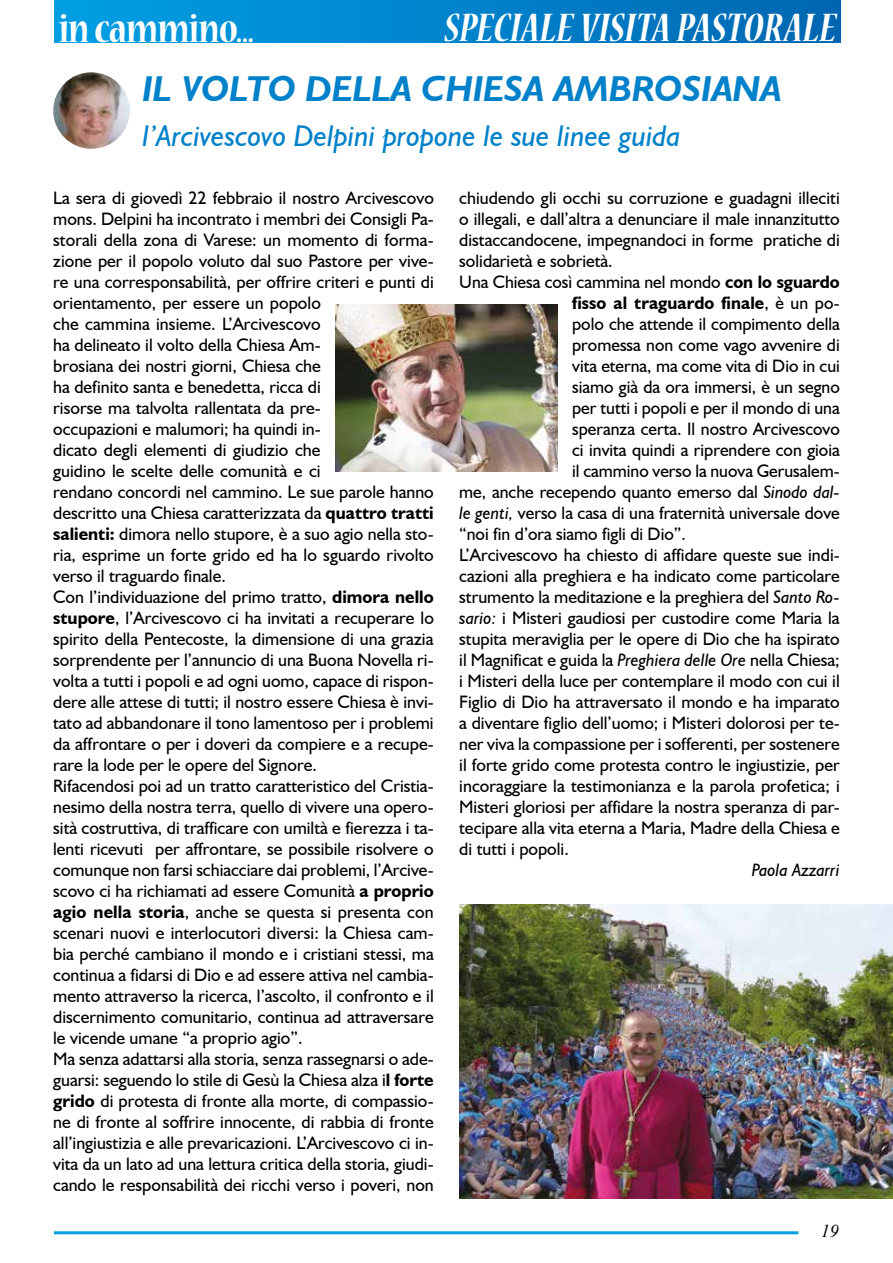
<style>
.page{position:relative;width:893px;height:1263px;background:#fff}
.page>*{position:absolute;margin:0;border:0;box-sizing:border-box;transform-origin:0 0}
.t1{font:italic 700 condensed 45px "Nueva Std";letter-spacing:.005em;color:#fff}
.t2{font:700 condensed 45px "Nueva Std";letter-spacing:-.02em;color:#fff}
.t3{font:italic 700 36px "Humanist 521 BT";color:#0081c9}
.t4{font:italic 30px "Humanist 521 BT";color:#0081c9}
.t5{font:18px/21px "Humanist 521 BT";color:#000}
.t6{font:700 18px "Humanist 521 BT";letter-spacing:.005em;color:#000}
.t7{font:italic 18px "Humanist 521 BT";color:#000}
.t8{font:italic 18px "Times New Roman";color:#000}
.s1{font-weight:700}
.s2{font-weight:400}
.s3{font-style:italic}
</style>
<div class="page">
<hr style="left:54px;top:1231px;width:744px;height:3px;background:#009fe3">
<div style="left:54px;top:0;width:786px;height:42px;background:linear-gradient(to right,#00a0e5,#0067b2)"></div>
<img style="left:53px;top:72px;width:77px;height:77px;border-radius:38px">
<img style="left:336px;top:305px;width:221px;height:166px">
<img style="left:459px;top:905px;width:434px;height:293px">
<h1 class="t2" style="left:59px;top:8px;width:197px">in cammino...</h1>
<h1 class="t1" style="left:444px;top:8px;width:393px">SPECIALE VISITA PASTORALE</h1>
<h2 class="t3" style="left:142px;top:66px;width:641px">IL VOLTO DELLA CHIESA AMBROSIANA</h2>
<h3 class="t4" style="left:142px;top:118px;width:539px">l’Arcivescovo Delpini propone le sue linee guida</h3>
<p class="t5" style="left:53px;top:187px;width:382px">La sera di giovedì 22 febbraio il nostro Arcivescovo mons. Delpini ha incontrato i membri dei Consigli Pa&shy;storali della zona di Varese: un momento di forma&shy;zione per il popolo voluto dal suo Pastore per vive&shy;re una corresponsabilità, per offrire criteri e punti di orientamento, per essere un popolo<br>che cammina insieme. L’Arcivescovo<br>ha delineato il volto della Chiesa Am-<br>brosiana dei nostri giorni, Chiesa che<br>ha definito santa e benedetta, ricca di<br>risorse ma talvolta rallentata da pre-<br>occupazioni e malumori; ha quindi in-<br>dicato degli elementi di giudizio che<br>guidino le scelte delle comunità e ci<br>rendano concordi nel cammino. Le sue parole hanno descritto una Chiesa caratterizzata da <span class="s1">quattro tratti salienti:</span> dimora nello stupore, è a suo agio nella sto&shy;ria, esprime un forte grido ed ha lo sguardo rivolto verso il traguardo finale.<br>Con l’individuazione del primo tratto, <span class="s1">dimora nello stupore</span>, l’Arcivescovo ci ha invitati a recuperare lo spirito della Pentecoste, la dimensione di una grazia sorprendente per l’annuncio di una Buona Novella ri&shy;volta a tutti i popoli e ad ogni uomo, capace di rispon&shy;dere alle attese di tutti; il nostro essere Chiesa è invi&shy;tato ad abbandonare il tono lamentoso per i problemi da affrontare o per i doveri da compiere e a recupe&shy;rare la lode per le opere del Signore.<br>Rifacendosi poi ad un tratto caratteristico del Cristia&shy;nesimo della nostra terra, quello di vivere una opero&shy;sità costruttiva, di trafficare con umiltà e fierezza i ta&shy;lenti ricevuti per affrontare, se possibile risolvere o comunque non farsi schiacciare dai problemi, l’Arcive&shy;scovo ci ha richiamati ad essere Comunità <span class="s1">a proprio agio nella storia</span>, anche se questa si presenta con scenari nuovi e interlocutori diversi: la Chiesa cam&shy;bia perché cambiano il mondo e i cristiani stessi, ma continua a fidarsi di Dio e ad essere attiva nel cambia&shy;mento attraverso la ricerca, l’ascolto, il confronto e il discernimento comunitario, continua ad attraversare le vicende umane “a proprio agio”.<br>Ma senza adattarsi alla storia, senza rassegnarsi o ade&shy;guarsi: seguendo lo stile di Gesù la Chiesa alza i<span class="s1">l forte grido</span> di protesta di fronte alla morte, di compassio&shy;ne di fronte al soffrire innocente, di rabbia di fronte all’ingiustizia e alle prevaricazioni. L’Arcivescovo ci in&shy;vita da un lato ad una lettura critica della storia, giudi&shy;cando le responsabilità dei ricchi verso i poveri, non</p>
<p class="t5" style="left:459px;top:187px;width:382px">chiudendo gli occhi su corruzione e guadagni illeciti</p>
<p class="t5" style="left:459px;top:208px;width:382px">o illegali, e dall’altra a denunciare il male innanzitutto</p>
<p class="t5" style="left:459px;top:229px;width:382px">distaccandocene, impegnandoci in forme pratiche di</p>
<p class="t5" style="left:459px;top:250px;width:155px">solidarietà e sobrietà.</p>
<p class="t5" style="left:459px;top:271px;width:382px">Una Chiesa così cammina nel mondo <span class="s1">con lo sguardo</span></p>
<p class="t6" style="left:572px;top:292px;width:269px">fisso al traguardo finale<span class="s2">, è un po-</span></p>
<p class="t5" style="left:572px;top:313px;width:269px">polo che attende il compimento della</p>
<p class="t5" style="left:572px;top:334px;width:269px">promessa non come vago avvenire di</p>
<p class="t5" style="left:572px;top:355px;width:269px">vita eterna, ma come vita di Dio in cui</p>
<p class="t5" style="left:572px;top:376px;width:269px">siamo già da ora immersi, è un segno</p>
<p class="t5" style="left:572px;top:397px;width:269px">per tutti i popoli e per il mondo di una</p>
<p class="t5" style="left:572px;top:418px;width:269px">speranza certa. Il nostro Arcivescovo</p>
<p class="t5" style="left:572px;top:439px;width:269px">ci invita quindi a riprendere con gioia</p>
<p class="t5" style="left:572px;top:460px;width:269px">il cammino verso la nuova Gerusalem-</p>
<p class="t5" style="left:459px;top:481px;width:382px">me, anche recependo quanto emerso dal <span class="s3">Sinodo dal-</span></p>
<p class="t5" style="left:459px;top:502px;width:382px"><span class="s3">le genti,</span> verso la casa di una fraternità universale dove</p>
<p class="t5" style="left:459px;top:523px;width:228px">“noi fin d’ora siamo figli di Dio”.</p>
<p class="t5" style="left:459px;top:544px;width:382px">L’Arcivescovo ha chiesto di affidare queste sue indi-</p>
<p class="t5" style="left:459px;top:565px;width:382px">cazioni alla preghiera e ha indicato come particolare</p>
<p class="t5" style="left:459px;top:586px;width:382px">strumento la meditazione e la preghiera del <span class="s3">Santo Ro-</span></p>
<p class="t5" style="left:459px;top:607px;width:382px"><span class="s3">sario:</span> i Misteri gaudiosi per custodire come Maria la</p>
<p class="t5" style="left:459px;top:628px;width:382px">stupita meraviglia per le opere di Dio che ha ispirato</p>
<p class="t5" style="left:459px;top:649px;width:382px">il Magnificat e guida la <span class="s3">Preghiera delle Ore</span> nella Chiesa;</p>
<p class="t5" style="left:459px;top:670px;width:382px">i Misteri della luce per contemplare il modo con cui il</p>
<p class="t5" style="left:459px;top:691px;width:382px">Figlio di Dio ha attraversato il mondo e ha imparato</p>
<p class="t5" style="left:459px;top:712px;width:382px">a diventare figlio dell’uomo; i Misteri dolorosi per te-</p>
<p class="t5" style="left:459px;top:733px;width:382px">ner viva la compassione per i sofferenti, per sostenere</p>
<p class="t5" style="left:459px;top:754px;width:382px">il forte grido come protesta contro le ingiustizie, per</p>
<p class="t5" style="left:459px;top:775px;width:382px">incoraggiare la testimonianza e la parola profetica; i</p>
<p class="t5" style="left:459px;top:796px;width:382px">Misteri gloriosi per affidare la nostra speranza di par-</p>
<p class="t5" style="left:459px;top:817px;width:382px">tecipare alla vita eterna a Maria, Madre della Chiesa e</p>
<p class="t5" style="left:459px;top:838px;width:111px">di tutti i popoli.</p>
<p class="t7" style="left:752px;top:859px;width:89px">Paola Azzarri</p>
<p class="t8" style="left:821px;top:1219px;width:19px">19</p>
</div>
